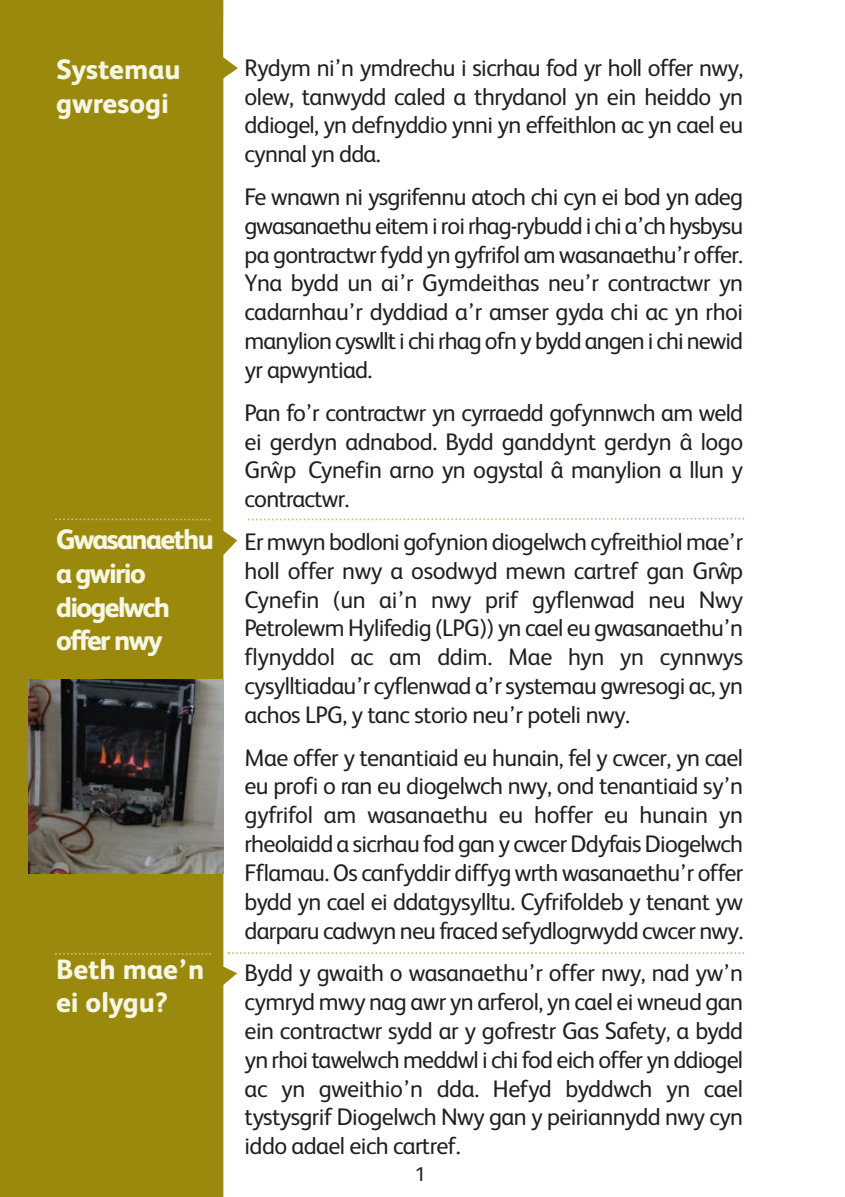
<style>
.page{position:relative;width:845px;height:1197px;background:#fff}
.page>*{position:absolute;margin:0;border:0;box-sizing:border-box;transform-origin:0 0}
.t1{font:800 28px/33.6px "FS Albert";letter-spacing:-.06em;color:#f6f7e3}
.t2{font:800 28px/33.6px "FS Albert";color:#f6f7e3}
.t3{font:24px/28.8px "FS Albert";letter-spacing:-.03em;color:#231f20;text-align:justify}
.t4{font:20px "FS Albert";color:#231f20}
</style>
<div class="page">
<svg style="left:0;top:0;width:238px;height:1197px;background:#a1911e"></svg>
<svg style="left:55px;top:518px;width:155px;height:2px"></svg>
<svg style="left:55px;top:952px;width:156px;height:3px"></svg>
<svg style="left:247px;top:517px;width:497px;height:4px"></svg>
<svg style="left:228px;top:952px;width:516px;height:2px"></svg>
<img style="left:28px;top:680px;width:195px;height:193px">
<p class="t2" style="left:56px;top:55px;width:126px">Systemau gwresogi</p>
<p class="t1" style="left:56px;top:525px;width:159px">Gwasanaethu a gwirio diogelwch offer nwy</p>
<p class="t2" style="left:56px;top:954px;width:150px">Beth mae’n ei olygu?</p>
<p class="t3" style="left:244px;top:56px;width:500px">Rydym ni’n ymdrechu i sicrhau fod yr holl offer nwy, olew, tanwydd caled a thrydanol yn ein heiddo yn ddiogel, yn defnyddio ynni yn effeithlon ac yn cael eu cynnal yn dda.</p>
<p class="t3" style="left:244px;top:185px;width:500px">Fe wnawn ni ysgrifennu atoch chi cyn ei bod yn adeg gwasanaethu eitem i roi rhag-rybudd i chi a’ch hysbysu pa gontractwr fydd yn gyfrifol am wasanaethu’r offer.<br>Yna bydd un ai’r Gymdeithas neu’r contractwr yn cadarnhau’r dyddiad a’r amser gyda chi ac yn rhoi manylion cyswllt i chi rhag ofn y bydd angen i chi newid yr apwyntiad.</p>
<p class="t3" style="left:244px;top:400px;width:500px">Pan fo’r contractwr yn cyrraedd gofynnwch am weld ei gerdyn adnabod. Bydd ganddynt gerdyn â logo Grwˆ p Cynefin arno yn ogystal â manylion a llun y contractwr.</p>
<p class="t3" style="left:244px;top:530px;width:500px">Er mwyn bodloni gofynion diogelwch cyfreithiol mae’r holl offer nwy a osodwyd mewn cartref gan Grwˆp Cynefin (un ai’n nwy prif gyflenwad neu Nwy Petrolewm Hylifedig (LPG)) yn cael eu gwasanaethu’n flynyddol ac am ddim. Mae hyn yn cynnwys cysylltiadau’r cyflenwad a’r systemau gwresogi ac, yn achos LPG, y tanc storio neu’r poteli nwy.</p>
<p class="t3" style="left:244px;top:745px;width:500px">Mae offer y tenantiaid eu hunain, fel y cwcer, yn cael eu profi o ran eu diogelwch nwy, ond tenantiaid sy’n gyfrifol am wasanaethu eu hoffer eu hunain yn rheolaidd a sicrhau fod gan y cwcer Ddyfais Diogelwch Fflamau. Os canfyddir diffyg wrth wasanaethu’r offer bydd yn cael ei ddatgysylltu. Cyfrifoldeb y tenant yw darparu cadwyn neu fraced sefydlogrwydd cwcer nwy.</p>
<p class="t3" style="left:244px;top:961px;width:500px">Bydd y gwaith o wasanaethu’r offer nwy, nad yw’n cymryd mwy nag awr yn arferol, yn cael ei wneud gan ein contractwr sydd ar y gofrestr Gas Safety, a bydd yn rhoi tawelwch meddwl i chi fod eich offer yn ddiogel ac yn gweithio’n dda. Hefyd byddwch yn cael tystysgrif Diogelwch Nwy gan y peiriannydd nwy cyn iddo adael eich cartref.</p>
<p class="t4" style="left:415px;top:1167px;width:12px">1</p>
</div>
